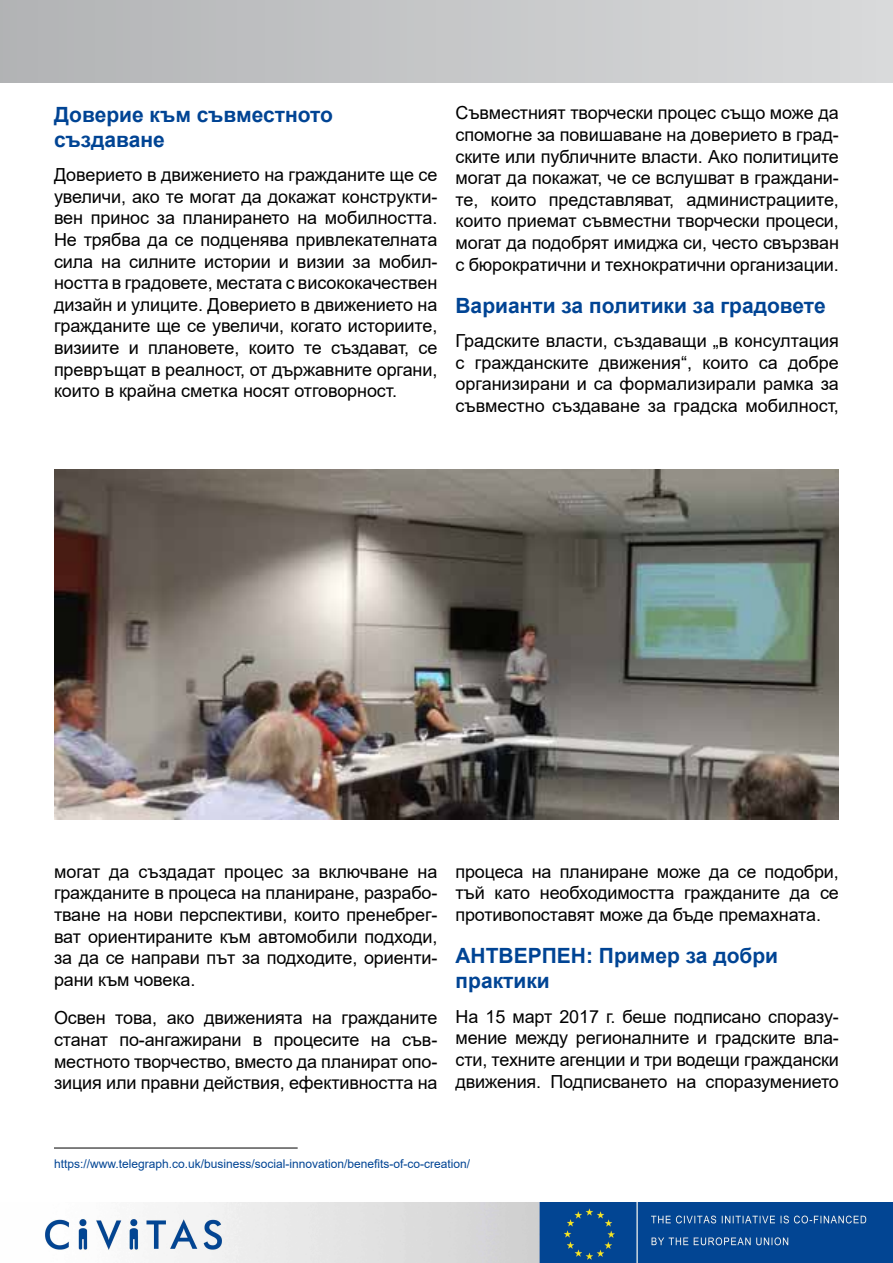
<style>
.page{position:relative;width:893px;height:1263px;background:#fff}
.page>*{position:absolute;margin:0;border:0;box-sizing:border-box;transform-origin:0 0}
.t1{font:700 21px/25.2px "Arial";color:#004494}
.t2{font:18px/21.6px "Arial";letter-spacing:-.01em;color:#000;text-align:justify}
.t3{font:12px "Arial";color:#004494}
</style>
<div class="page">
<div style="left:0;top:0;width:893px;height:82px;background:linear-gradient(to right,#b2b3b5,#d9dadb)"></div>
<img style="left:54px;top:469px;width:785px;height:350px">
<hr style="left:54px;top:1148px;width:244px;height:1px;background:#000">
<img style="left:45px;top:1203px;width:848px;height:60px">
<p class="t1" style="left:54px;top:102px;width:280px">Доверие към съвместното създаване</p>
<p class="t2" style="left:54px;top:164px;width:385px">Доверието в движението на гражданите ще се увеличи, ако те могат да докажат конструкти&shy;вен принос за планирането на мобилността.<br>Н е трябва да се подценява привлекателната сила на силните истории и визии за мобил&shy;ността в градовете, местата с висококачествен дизайн и улиците. Доверието в движението на гражданите ще се увеличи, когато историите, визиите и плановете, които те създават, се превръщат в реалност, от държавните органи, които в крайна сметка носят отговорност.</p>
<p class="t2" style="left:455px;top:102px;width:385px">Съвместният творчески процес също може да спомогне за повишаване на доверието в град&shy;ските или публичните власти. Ако политиците могат да покажат, че се вслушват в граждани&shy;те, които представляват, администрациите, които приемат съвместни творчески процеси, могат да подобрят имиджа си, често свързван с бюрократични и технократични организации.</p>
<p class="t1" style="left:455px;top:293px;width:372px">Варианти за политики за градовете</p>
<p class="t2" style="left:455px;top:330px;width:385px">Градските власти, създаващи „в консултация с гражданските движения“, които са добре организирани и са формализирали рамка за съвместно създаване за градска мобилност,</p>
<p class="t2" style="left:54px;top:860px;width:385px">могат да създадат процес за включване на гражданите в процеса на планиране, разрабо&shy;тване на нови перспективи, които пренебрег&shy;ват ориентираните към автомобили подходи, за да се направи път за подходите, ориенти&shy;рани към човека.</p>
<p class="t2" style="left:54px;top:1007px;width:385px">Освен това, ако движенията на гражданите станат по-ангажирани в процесите на съв&shy;местното творчество, вместо да планират опо&shy;зиция или правни действия, ефективността на</p>
<p class="t2" style="left:455px;top:860px;width:385px">процеса на планиране може да се подобри, тъй като необходимостта гражданите да се противопоставят може да бъде премахната.</p>
<p class="t1" style="left:455px;top:943px;width:324px">АНТВЕРПЕН: Пример за добри практики</p>
<p class="t2" style="left:455px;top:1005px;width:385px">На 15 март 2017 г. беше подписано споразу&shy;мение между регионалните и градските вла&shy;сти, техните агенции и три водещи граждански движения. Подписването на споразумението</p>
<p class="t3" style="left:54px;top:1155px;width:418px">https://www.telegraph.co.uk/business/social-innovation/benefits-of-co-creation/</p>
</div>
